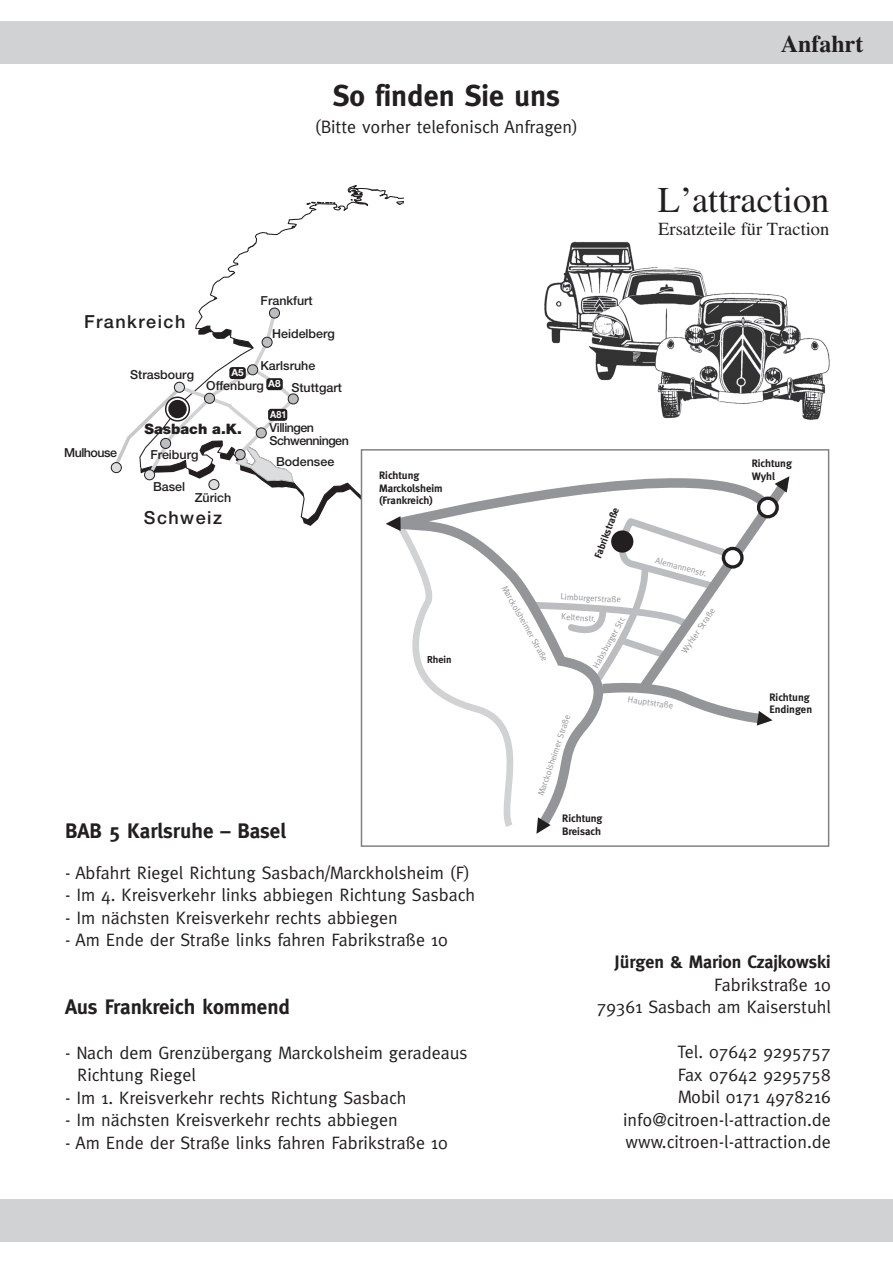
<style>
.page{position:relative;width:893px;height:1263px;background:#fff}
.page>*{position:absolute;margin:0;border:0;box-sizing:border-box;transform-origin:0 0}
.t1{font:36.3px "Times";color:#231f20}
.t2{font:700 30px "Meta";color:#231f20}
.t3{font:700 24px "Times";color:#231f20}
.t4{font:700 21px "Meta";color:#231f20}
.t5{font:18.45px "Times";color:#231f20}
.t6{font:18px/22.5px "Meta Normal";color:#231f20}
.t7{font:18px/22.5px "Meta";color:#231f20;text-align:right}
.t8{font:700 18px "Meta";color:#231f20}
.t9{font:500 18px "Helvetica Neue";letter-spacing:.08em;color:#231f20}
.t10{font:900 14.4px "Helvetica Neue";color:#231f20}
.t11{font:500 12.45px/19.8px "Helvetica Neue";color:#231f20}
.t12{font:500 12.45px/12.5px "Helvetica Neue";letter-spacing:-.04em;color:#231f20}
.t13{font:700 10.8px/12.9px "Meta";color:#231f20}
.t14{font:700 10.05px "Meta";color:#231f20}
.t15{font:700 9.9px "Helvetica Neue";color:#fff}
.t16{font:700 9.9px "Helvetica Neue";color:#fff;scale:.9 1}
.t17{font:8.7px "Meta Normal";color:#939598}
</style>
<div class="page">
<div style="left:0;top:1199px;width:892px;height:43px;background:#d1d2d4"></div>
<div style="left:0;top:21px;width:892px;height:43px;background:#d1d2d4"></div>
<svg style="left:201px;top:185px;width:203px;height:336px"></svg>
<svg style="left:247px;top:242px;width:16px;height:16px"></svg>
<svg style="left:306px;top:188px;width:79px;height:26px"></svg>
<svg style="left:111px;top:308px;width:188px;height:181px"></svg>
<div style="left:269px;top:308px;width:10px;height:10px;background:#bcbdc0;border-radius:50%"></div>
<div style="left:269px;top:308px;width:11px;height:11px;border:1px solid #231f20;border-radius:50%"></div>
<div style="left:262px;top:337px;width:10px;height:10px;background:#bcbdc0;border-radius:50%"></div>
<div style="left:261px;top:337px;width:11px;height:11px;border:1px solid #231f20;border-radius:50%"></div>
<div style="left:247px;top:365px;width:11px;height:10px;background:#bcbdc0;border-radius:50%"></div>
<div style="left:247px;top:364px;width:11px;height:11px;border:1px solid #231f20;border-radius:50%"></div>
<div style="left:288px;top:394px;width:10px;height:10px;background:#bcbdc0;border-radius:50%"></div>
<div style="left:288px;top:393px;width:11px;height:11px;border:1px solid #231f20;border-radius:50%"></div>
<div style="left:174px;top:382px;width:10px;height:10px;background:#dcdddf;border-radius:50%"></div>
<div style="left:174px;top:382px;width:11px;height:11px;border:1px solid #231f20;border-radius:50%"></div>
<div style="left:161px;top:438px;width:10px;height:10px;background:#bcbdc0;border-radius:50%"></div>
<div style="left:160px;top:438px;width:11px;height:11px;border:1px solid #231f20;border-radius:50%"></div>
<div style="left:144px;top:470px;width:11px;height:10px;background:#dcdddf;border-radius:50%"></div>
<div style="left:144px;top:469px;width:11px;height:11px;border:1px solid #231f20;border-radius:50%"></div>
<div style="left:209px;top:480px;width:10px;height:10px;background:#dcdddf;border-radius:50%"></div>
<div style="left:208px;top:479px;width:11px;height:11px;border:1px solid #231f20;border-radius:50%"></div>
<div style="left:235px;top:450px;width:10px;height:10px;background:#bcbdc0;border-radius:50%"></div>
<div style="left:235px;top:449px;width:10px;height:11px;border:1px solid #231f20;border-radius:50%"></div>
<div style="left:204px;top:393px;width:10px;height:10px;background:#bcbdc0;border-radius:50%"></div>
<div style="left:204px;top:393px;width:11px;height:11px;border:1px solid #231f20;border-radius:50%"></div>
<div style="left:266px;top:378px;width:17px;height:12px;background:#231f20;border-radius:3px"></div>
<div style="left:229px;top:367px;width:17px;height:12px;background:#231f20;border-radius:3px"></div>
<div style="left:268px;top:409px;width:19px;height:12px;background:#231f20;border-radius:3px"></div>
<svg style="left:166px;top:397px;width:23px;height:24px"></svg>
<div style="left:165px;top:397px;width:25px;height:25px;border:1px solid #231f20;border-radius:50%"></div>
<div style="left:169px;top:401px;width:17px;height:17px;background:#231f20;border-radius:50%"></div>
<div style="left:168px;top:400px;width:19px;height:18px;border:1px solid #231f20;border-radius:50%"></div>
<div style="left:256px;top:428px;width:10px;height:10px;background:#bcbdc0;border-radius:50%"></div>
<div style="left:256px;top:427px;width:11px;height:11px;border:1px solid #231f20;border-radius:50%"></div>
<div style="left:111px;top:463px;width:10px;height:10px;background:#dcdddf;border-radius:50%"></div>
<div style="left:111px;top:462px;width:11px;height:11px;border:1px solid #231f20;border-radius:50%"></div>
<div style="left:362px;top:451px;width:465px;height:394px;background:#fff"></div>
<svg style="left:399px;top:492px;width:189px;height:335px"></svg>
<svg style="left:385px;top:516px;width:15px;height:15px"></svg>
<svg style="left:536px;top:817px;width:14px;height:17px"></svg>
<svg style="left:527px;top:476px;width:263px;height:252px"></svg>
<svg style="left:723px;top:548px;width:19px;height:19px"></svg>
<div style="left:721px;top:547px;width:22px;height:22px;border:3px solid #231f20;border-radius:50%"></div>
<div style="left:361px;top:449px;width:468px;height:398px;border:2px solid #808285"></div>
<img style="left:544px;top:241px;width:286px;height:179px">
<h2 class="t2" style="left:333px;top:84px;width:229px">So finden Sie uns</h2>
<p class="t6" style="left:315px;top:117px;width:265px">(Bitte vorher telefonisch Anfragen)</p>
<p class="t9" style="left:84px;top:315px;width:103px">Frankreich</p>
<p class="t11" style="left:130px;top:366px;width:65px">Strasbourg</p>
<p class="t11" style="left:260px;top:292px;width:54px">Frankfurt</p>
<p class="t11" style="left:272px;top:325px;width:64px">Heidelberg</p>
<p class="t11" style="left:206px;top:357px;width:111px;text-indent:54px">Karlsruhe<br>Offenburg</p>
<p class="t15" style="left:231px;top:369px;width:14px">A5</p>
<p class="t15" style="left:268px;top:380px;width:14px">A8</p>
<p class="t11" style="left:291px;top:379px;width:52px">Stuttgart</p>
<p class="t16" style="left:270px;top:411px;width:19px">A81</p>
<p class="t12" style="left:64px;top:447px;width:54px">Mulhouse</p>
<p class="t10" style="left:144px;top:424px;width:99px">Sasbach a.K.</p>
<p class="t12" style="left:269px;top:423px;width:81px">Villingen<br>Schwenningen</p>
<p class="t11" style="left:150px;top:445px;width:50px">Freiburg</p>
<p class="t11" style="left:195px;top:489px;width:38px">Zürich</p>
<p class="t11" style="left:153px;top:478px;width:34px">Basel</p>
<p class="t9" style="left:144px;top:511px;width:80px">Schweiz</p>
<p class="t11" style="left:276px;top:453px;width:60px">Bodensee</p>
<p class="t13" style="left:379px;top:469px;width:65px">Richtung<br>Marckolsheim (Frankreich)</p>
<p class="t14" style="left:594px;top:556px;width:55px;rotate:-70deg">Fabrikstraße</p>
<p class="t14" style="left:427px;top:656px;width:26px">Rhein</p>
<p class="t17" style="left:507px;top:584px;width:87px;rotate:61deg">Marckolsheimer Straße</p>
<p class="t17" style="left:560px;top:593px;width:62px;rotate:3deg">Limburgerstraße</p>
<p class="t17" style="left:561px;top:613px;width:36px;rotate:4deg">Keltenstr.</p>
<p class="t17" style="left:592px;top:666px;width:59px;rotate:-61deg">Habsburger Str.</p>
<h3 class="t3" style="left:780px;top:35px;width:84px">Anfahrt</h3>
<h1 class="t1" style="left:657px;top:186px;width:173px">L’attraction</h1>
<p class="t5" style="left:658px;top:222px;width:173px">Ersatzteile für Traction</p>
<p class="t17" style="left:656px;top:557px;width:54px;rotate:15deg">Alemannenstr.</p>
<p class="t17" style="left:681px;top:650px;width:54px;rotate:-56deg">Wyhler Straße</p>
<p class="t13" style="left:751px;top:457px;width:42px">Richtung<br>Wyhl</p>
<p class="t4" style="left:65px;top:822px;width:222px">BAB 5 Karlsruhe – Basel</p>
<p class="t6" style="left:65px;top:863px;width:406px">- Abfahrt Riegel Richtung Sasbach/Marckholsheim (F)</p>
<p class="t6" style="left:65px;top:885px;width:411px">- Im 4. Kreisverkehr links abbiegen Richtung Sasbach</p>
<p class="t6" style="left:65px;top:908px;width:334px">- Im nächsten Kreisverkehr rechts abbiegen</p>
<p class="t6" style="left:65px;top:930px;width:384px">- Am Ende der Straße links fahren Fabrikstraße 10</p>
<p class="t4" style="left:65px;top:998px;width:227px">Aus Frankreich kommend</p>
<p class="t6" style="left:77px;top:1043px;width:392px;text-indent:-12px">- Nach dem Grenzübergang Marckolsheim geradeaus<br>Richtung Riegel</p>
<p class="t6" style="left:65px;top:1088px;width:343px">- Im 1. Kreisverkehr rechts Richtung Sasbach</p>
<p class="t6" style="left:65px;top:1110px;width:334px">- Im nächsten Kreisverkehr rechts abbiegen</p>
<p class="t6" style="left:65px;top:1133px;width:384px">- Am Ende der Straße links fahren Fabrikstraße 10</p>
<p class="t17" style="left:537px;top:794px;width:87px;rotate:-71deg">Marckolsheimer Straße</p>
<p class="t13" style="left:562px;top:813px;width:42px">Richtung<br>Breisach</p>
<p class="t17" style="left:628px;top:696px;width:47px;rotate:8deg">Hauptstraße</p>
<p class="t13" style="left:769px;top:691px;width:44px">Richtung<br>Endingen</p>
<p class="t8" style="left:614px;top:955px;width:218px">Jürgen &amp; Marion Czajkowski</p>
<p class="t7" style="left:596px;top:974px;width:235px">Fabrikstraße 10<br>79361 Sasbach am Kaiserstuhl</p>
<p class="t7" style="left:623px;top:1042px;width:209px">Tel. 07642 9295757<br>Fax 07642 9295758<br>Mobil 0171 4978216 info@citroen-l-attraction.de www.citroen-l-attraction.de</p>
</div>
